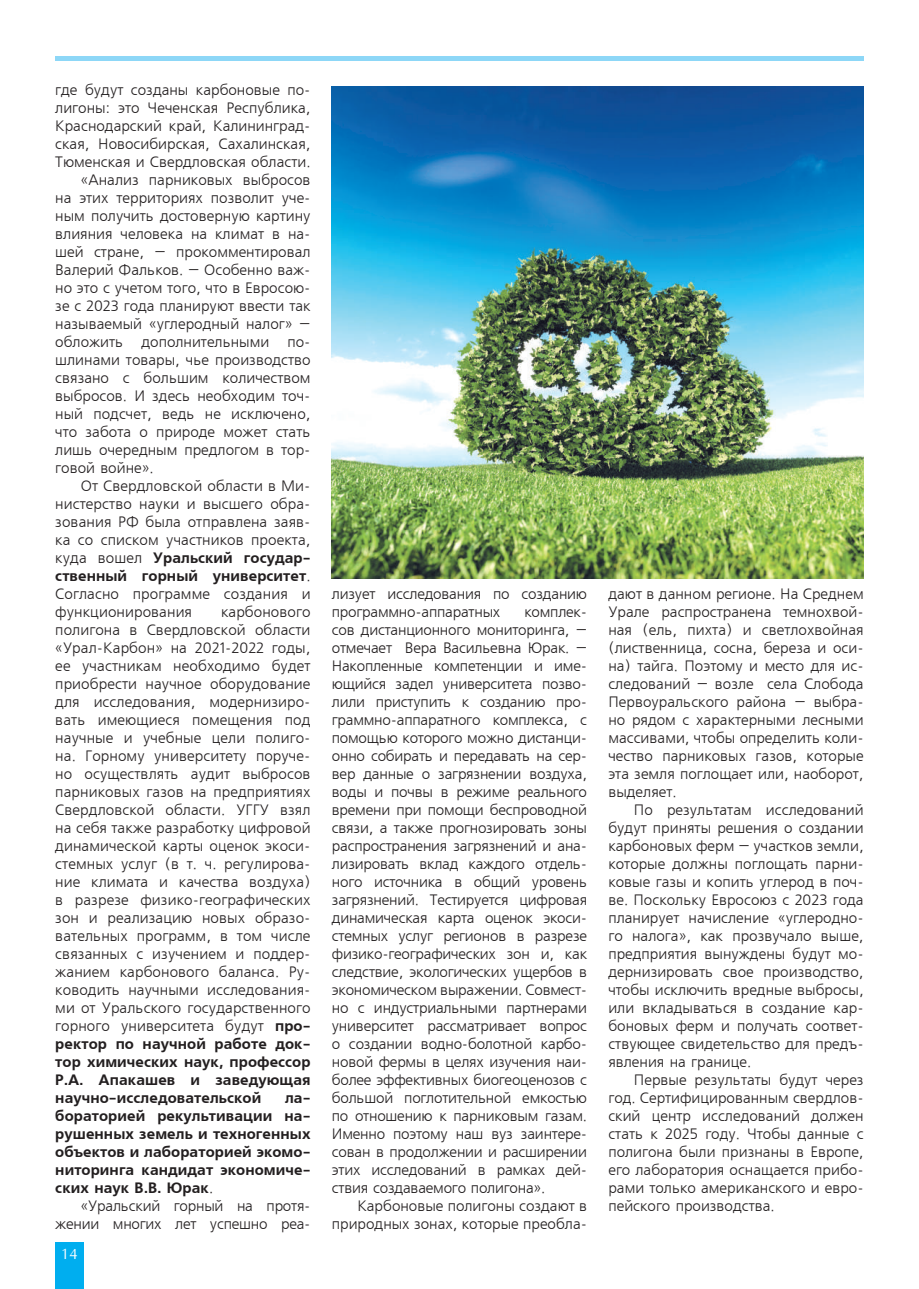
<style>
.page{position:relative;width:919px;height:1289px;background:#fff}
.page>*{position:absolute;margin:0;border:0;box-sizing:border-box;transform-origin:0 0}
.t1{font:15px/18px "Free Set CTT";color:#231f20;text-align:justify}
.t2{font:15px/18px "AXP Free Set C Bold";letter-spacing:.005em;color:#231f20;text-align:justify}
.t3{font:15px "AG Opus";color:#fff}
.s1{font-family:"Free Set CTT"}
.s2{font-family:"AXP Free Set C Bold"}
</style>
<div class="page">
<div style="left:55px;top:1242px;width:28px;height:46px;background:#00aeef"></div>
<hr style="left:55px;top:56px;width:808px;height:4px;background:#8dd7f7">
<img style="left:332px;top:86px;width:531px;height:492px">
<p class="t1" style="left:55px;top:81px;width:257px">где будут созданы карбоновые по-</p>
<p class="t1" style="left:55px;top:99px;width:257px">лигоны: это Чеченская Республика,</p>
<p class="t1" style="left:55px;top:117px;width:257px">Краснодарский край, Калининград-</p>
<p class="t1" style="left:55px;top:135px;width:257px">ская, Новосибирская, Сахалинская,</p>
<p class="t1" style="left:55px;top:153px;width:257px">Тюменская и Свердловская области.</p>
<p class="t1" style="left:81px;top:171px;width:231px">«Анализ парниковых выбросов</p>
<p class="t1" style="left:55px;top:189px;width:257px">на этих территориях позволит уче-</p>
<p class="t1" style="left:55px;top:207px;width:257px">ным получить достоверную картину</p>
<p class="t1" style="left:55px;top:225px;width:257px">влияния человека на климат в на-</p>
<p class="t1" style="left:55px;top:243px;width:257px">шей стране, – прокомментировал</p>
<p class="t1" style="left:55px;top:261px;width:257px">Валерий Фальков. – Особенно важ-</p>
<p class="t1" style="left:55px;top:279px;width:257px">но это с учетом того, что в Евросою-</p>
<p class="t1" style="left:55px;top:297px;width:257px">зе с 2023 года планируют ввести так</p>
<p class="t1" style="left:55px;top:315px;width:257px">называемый «углеродный налог» –</p>
<p class="t1" style="left:55px;top:333px;width:257px">обложить дополнительными по-</p>
<p class="t1" style="left:55px;top:351px;width:257px">шлинами товары, чье производство</p>
<p class="t1" style="left:55px;top:369px;width:257px">связано с большим количеством</p>
<p class="t1" style="left:55px;top:387px;width:257px">выбросов. И здесь необходим точ-</p>
<p class="t1" style="left:55px;top:405px;width:257px">ный подсчет, ведь не исключено,</p>
<p class="t1" style="left:55px;top:423px;width:257px">что забота о природе может стать</p>
<p class="t1" style="left:55px;top:441px;width:257px">лишь очередным предлогом в тор-</p>
<p class="t1" style="left:55px;top:459px;width:100px">говой войне».</p>
<p class="t1" style="left:81px;top:477px;width:231px">От Свердловской области в Ми-</p>
<p class="t1" style="left:55px;top:495px;width:257px">нистерство науки и высшего обра-</p>
<p class="t1" style="left:55px;top:513px;width:257px">зования РФ была отправлена заяв-</p>
<p class="t1" style="left:55px;top:531px;width:257px">ка со списком участников проекта,</p>
<p class="t2" style="left:55px;top:549px;width:257px"><span class="s1">куда вошел</span> Уральский государ&shy;ственный горный университет<span class="s1">.</span></p>
<p class="t1" style="left:55px;top:585px;width:257px">Согласно программе создания и функционирования</p>
<p class="t1" style="left:55px;top:603px;width:257px;text-indent:166px">карбонового полигона в Свердловской области «Урал-Карбон» на 2021-2022 годы, ее участникам необходимо будет приобрести научное оборудование для исследования, модернизиро&shy;вать имеющиеся помещения под научные и учебные цели полиго&shy;на. Горному университету поруче&shy;но осуществлять аудит выбросов парниковых газов на предприятиях Свердловской области. УГГУ взял на себя также разработку цифровой динамической карты оценок экоси&shy;стемных услуг (в т. ч. регулирова&shy;ние климата и качества воздуха) в разрезе физико-географических зон и реализацию новых образо&shy;вательных программ, в том числе связанных с изучением и поддер&shy;жанием карбонового баланса. Ру&shy;ководить научными исследования&shy;ми от Уральского государственного горного университета будут <span class="s2">про-</span></p>
<p class="t2" style="left:55px;top:1035px;width:257px">ректор по научной работе док&shy;тор химических наук, профессор Р.А. Апакашев и заведующая научно-исследовательской</p>
<p class="t2" style="left:55px;top:1089px;width:257px;text-indent:230px">ла&shy;бораторией рекультивации на&shy;рушенных земель и техногенных объектов и лабораторией экомо&shy;ниторинга кандидат экономиче&shy;ских наук В.В. Юрак<span class="s1">.</span></p>
<p class="t1" style="left:55px;top:1197px;width:257px;text-align:right">«Уральский горный на протя&shy;жении многих лет успешно реа-</p>
<p class="t3" style="left:61px;top:1246px;width:18px">14</p>
<p class="t1" style="left:332px;top:585px;width:257px">лизует исследования по созданию программно-аппаратных</p>
<p class="t1" style="left:332px;top:603px;width:257px;text-indent:192px">комплек&shy;сов дистанционного мониторинга, – отмечает Вера Васильевна Юрак. – Накопленные компетенции и име&shy;ющийся задел университета позво&shy;лили приступить к созданию про&shy;граммно-аппаратного комплекса, с помощью которого можно дистанци&shy;онно собирать и передавать на сер&shy;вер данные о загрязнении воздуха, воды и почвы в режиме реального времени при помощи беспроводной связи, а также прогнозировать зоны распространения загрязнений и ана&shy;лизировать вклад каждого отдель&shy;ного источника в общий уровень загрязнений. Тестируется цифровая динамическая карта оценок экоси&shy;стемных услуг регионов в разрезе физико-географических зон и, как следствие, экологических ущербов в экономическом выражении. Совмест&shy;но с индустриальными партнерами университет рассматривает вопрос о создании водно-болотной карбо&shy;новой фермы в целях изучения наи&shy;более эффективных биогеоценозов с большой поглотительной емкостью по отношению к парниковым газам.<br>Именно поэтому наш вуз заинтере&shy;сован в продолжении и расширении этих исследований в рамках дей&shy;ствия создаваемого полигона».</p>
<p class="t1" style="left:332px;top:1197px;width:257px;text-align:right">Карбоновые полигоны создают в природных зонах, которые преобла-</p>
<p class="t1" style="left:608px;top:585px;width:257px">дают в данном регионе. На Среднем Урале распространена темнохвой&shy;ная (ель, пихта) и светлохвойная (лиственница, сосна, береза и оси&shy;на) тайга. Поэтому и место для ис&shy;следований – возле села Слобода Первоуральского района – выбра&shy;но рядом с характерными лесными массивами, чтобы определить коли&shy;чество парниковых газов, которые эта земля поглощает или, наоборот, выделяет.</p>
<p class="t1" style="left:608px;top:801px;width:257px;text-indent:26px">По результатам исследований будут приняты решения о создании карбоновых ферм – участков земли, которые должны поглощать парни&shy;ковые газы и копить углерод в поч&shy;ве. Поскольку Евросоюз с 2023 года планирует начисление «углеродно&shy;го налога», как прозвучало выше, предприятия вынуждены будут мо&shy;дернизировать свое производство, чтобы исключить вредные выбросы, или вкладываться в создание кар&shy;боновых ферм и получать соответ&shy;ствующее свидетельство для предъ&shy;явления на границе.</p>
<p class="t1" style="left:608px;top:1071px;width:257px;text-indent:26px">Первые результаты будут через год. Сертифицированным свердлов&shy;ский центр исследований должен стать к 2025 году. Чтобы данные с полигона были признаны в Европе, его лаборатория оснащается прибо&shy;рами только американского и евро&shy;пейского производства.</p>
</div>
